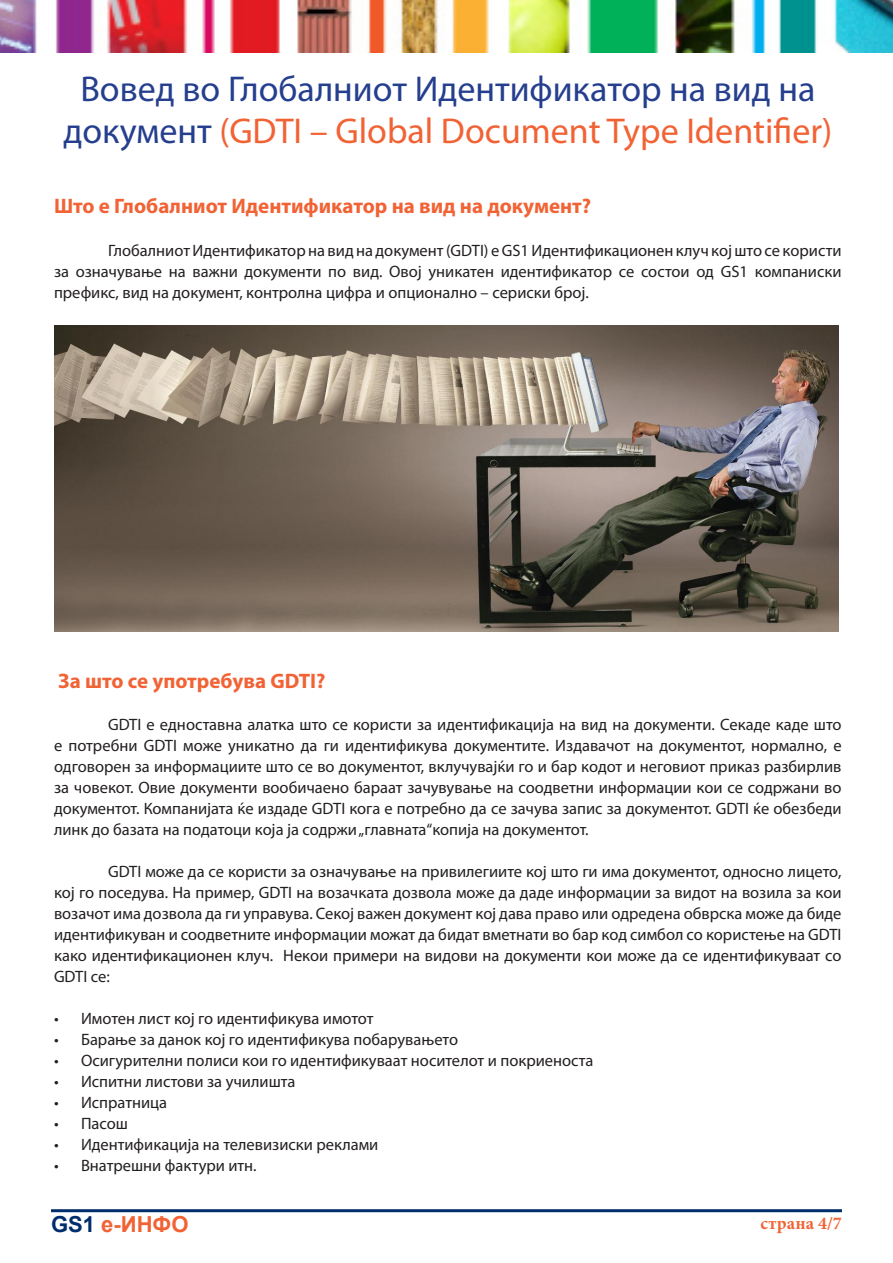
<style>
.page{position:relative;width:893px;height:1263px;background:#fff}
.page>*{position:absolute;margin:0;border:0;box-sizing:border-box;transform-origin:0 0}
.t1{font:36px/42px "Myriad Pro";color:#253f8e;text-align:center}
.t2{font:700 22.05px "Arial";color:#f16335}
.t3{font:700 21px "Myriad Pro";color:#f16335}
.t4{font:700 18px "Minion Pro";letter-spacing:.015em;color:#f16335}
.t5{font:16.5px/21px "Myriad Pro";color:#231f20;text-align:justify}
.s1{color:#f16335}
.s2{color:#002e6c}
</style>
<div class="page">
<hr style="left:51px;top:1209px;width:791px;height:3px;background:#002e6c">
<img style="left:0;top:0;width:893px;height:53px">
<img style="left:54px;top:325px;width:785px;height:306px">
<p class="t1" style="left:64px;top:68px;width:770px">Вовед во Глобалниот Идентификатор на вид на документ <span class="s1">(GDTI – Global Document Type Identifier)</span></p>
<p class="t3" style="left:54px;top:193px;width:539px">Што е Глобалниот Идентификатор на вид на документ?</p>
<p class="t5" style="left:54px;top:239px;width:789px;text-indent:54px">Глобалниот Идентификатор на вид на документ (GDTI) е GS1 Идентификационен клуч кој што се користи за означување на важни документи по вид. Овој уникатен идентификатор се состои од GS1 компаниски префикс, вид на документ, контролна цифра и опционално – сериски број.</p>
<p class="t3" style="left:58px;top:667px;width:269px">За што се употребува GDTI?</p>
<p class="t5" style="left:54px;top:713px;width:789px;text-indent:54px">GDTI е едноставна алатка што се користи за идентификација на вид на документи. Секаде каде што е потребни GDTI може уникатно да ги идентификува документите. Издавачот на документот, нормално, е одговорен за информациите што се во документот, вклучувајќи го и бар кодот и неговиот приказ разбирлив за човекот. Овие документи вообичаено бараат зачувување на соодветни информации кои се содржани во документот. Компанијата ќе издаде GDTI кога е потребно да се зачува запис за документот. GDTI ќе обезбеди линк до базата на податоци која ја содржи „главната“копија на документот.</p>
<p class="t5" style="left:54px;top:860px;width:789px;text-indent:54px">GDTI може да се користи за означување на привилегиите кој што ги има документот, односно лицето, кој го поседува. На пример, GDTI на возачката дозвола може да даде информации за видот на возила за кои возачот има дозвола да ги управува. Секој важен документ кој дава право или одредена обврска може да биде идентификуван и соодветните информации можат да бидат вметнати во бар код симбол со користење на GDTI како идентификационен клуч. Некои примери на видови на документи кои може да се идентификуваат со GDTI се:</p>
<p class="t5" style="left:54px;top:1007px;width:321px">• Имотен лист кој го идентификува имотот</p>
<p class="t5" style="left:54px;top:1028px;width:406px">• Барање за данок кој го идентификува побарувањето</p>
<p class="t5" style="left:54px;top:1049px;width:541px">• Осигурителни полиси кои го идентификуваат носителот и покриеноста</p>
<p class="t5" style="left:54px;top:1070px;width:243px">• Испитни листови за училишта</p>
<p class="t5" style="left:54px;top:1091px;width:115px">• Испратница</p>
<p class="t5" style="left:54px;top:1112px;width:76px">• Пасош</p>
<p class="t5" style="left:54px;top:1133px;width:326px">• Идентификација на телевизиски реклами</p>
<p class="t5" style="left:54px;top:1154px;width:204px">• Внатрешни фактури итн.</p>
<h2 class="t2" style="left:51px;top:1209px;width:139px"><span class="s2">GS1</span> е-ИНФО</h2>
<p class="t4" style="left:760px;top:1211px;width:83px">страна 4/7</p>
</div>
